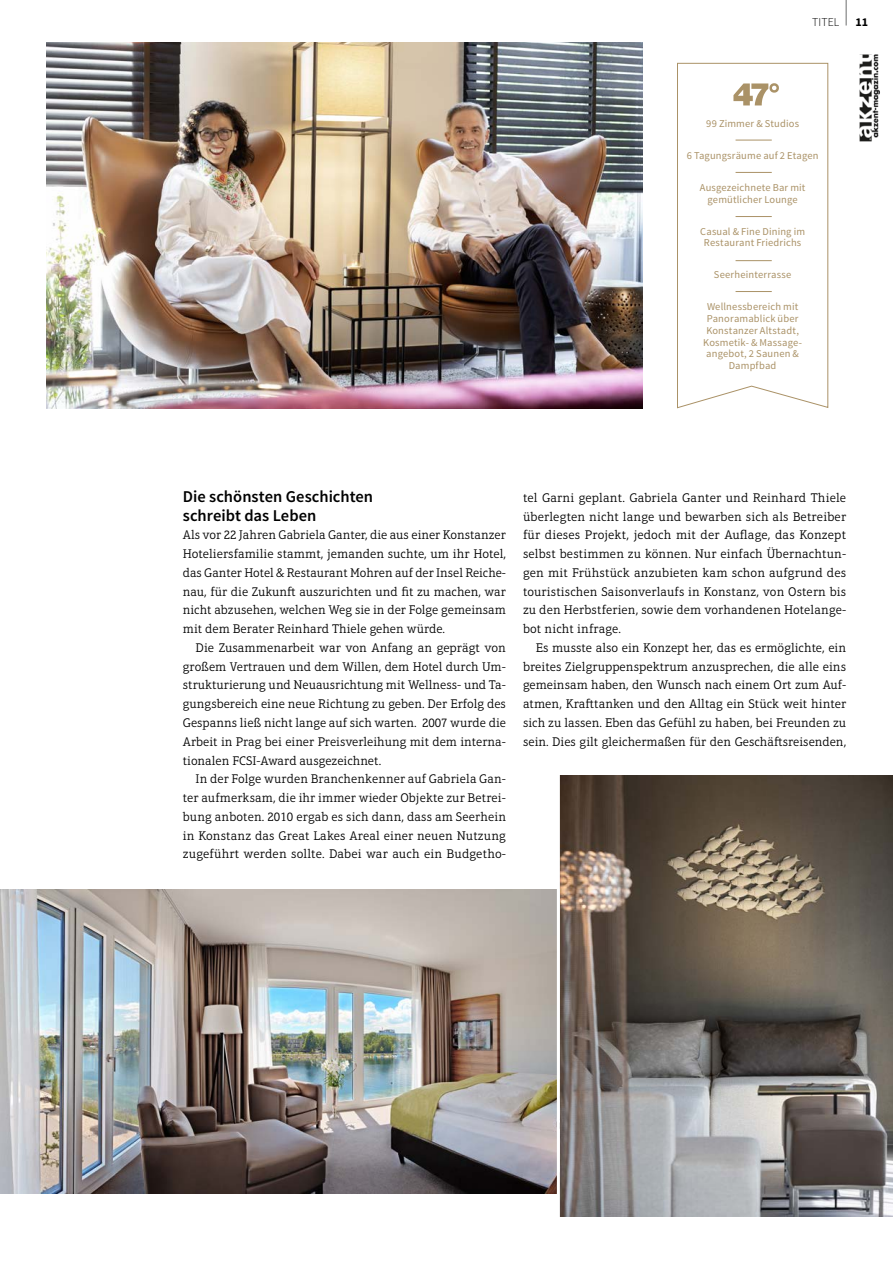
<style>
.page{position:relative;width:893px;height:1263px;background:#fff}
.page>*{position:absolute;margin:0;border:0;box-sizing:border-box;transform-origin:0 0}
.t1{font:600 16.5px/18.8px "Source Sans Pro";color:#000}
.t2{font:300 12.75px/18.8px "Aptifer Slab LT Pro";color:#000;text-align:justify}
.t3{font:300 12px "Source Sans Pro";letter-spacing:.01em;color:#000}
.t4{font:700 12px "Source Sans Pro";color:#000}
.t5{font:10.5px/11.7px "Source Sans Pro";letter-spacing:.015em;color:#aa9267;text-align:center}
</style>
<div class="page">
<hr style="left:845px;top:0;width:2px;height:26px;background:#9d9e9e">
<img style="left:47px;top:43px;width:595px;height:365px">
<img style="left:560px;top:775px;width:333px;height:441px">
<img style="left:0;top:890px;width:557px;height:303px">
<svg style="left:677px;top:63px;width:152px;height:346px"></svg>
<svg style="left:733px;top:83px;width:46px;height:22px"></svg>
<hr style="left:735px;top:140px;width:37px;height:1px;background:#aa9267">
<hr style="left:735px;top:172px;width:37px;height:1px;background:#aa9267">
<hr style="left:735px;top:216px;width:37px;height:1px;background:#aa9267">
<hr style="left:735px;top:260px;width:37px;height:1px;background:#aa9267">
<hr style="left:735px;top:291px;width:37px;height:1px;background:#aa9267">
<img style="left:859px;top:54px;width:21px;height:88px">
<p class="t3" style="left:812px;top:14px;width:29px">TITEL</p>
<p class="t4" style="left:855px;top:14px;width:14px">11</p>
<p class="t5" style="left:706px;top:118px;width:94px">99 Zimmer &amp; Studios</p>
<p class="t5" style="left:687px;top:150px;width:133px">6 Tagungsräume auf 2 Etagen</p>
<p class="t5" style="left:700px;top:182px;width:107px">Ausgezeichnete Bar mit gemütlicher Lounge</p>
<p class="t5" style="left:700px;top:225px;width:106px">Casual &amp; Fine Dining im<br>Restaurant Friedrichs</p>
<p class="t5" style="left:714px;top:269px;width:79px">Seerheinterrasse</p>
<p class="t5" style="left:703px;top:301px;width:100px">Wellnessbereich mit<br>Panoramablick über<br>Konstanzer Altstadt,<br>Kosmetik- &amp; Massage&shy;angebot, 2 Saunen &amp;<br>Dampfbad</p>
<p class="t1" style="left:183px;top:487px;width:192px">Die schönsten Geschichten schreibt das Leben</p>
<p class="t2" style="left:183px;top:526px;width:325px">Als vor 22 Jahren Gabriela Ganter, die aus einer Konstanzer Hoteliersfamilie stammt, jemanden suchte, um ihr Hotel, das Ganter Hotel &amp; Restaurant Mohren auf der Insel Reiche&shy;nau, für die Zukunft auszurichten und fit zu machen, war nicht abzusehen, welchen Weg sie in der Folge gemeinsam mit dem Berater Reinhard Thiele gehen würde.</p>
<p class="t2" style="left:183px;top:638px;width:325px;text-indent:13px">Die Zusammenarbeit war von Anfang an geprägt von großem Vertrauen und dem Willen, dem Hotel durch Um&shy;strukturierung und Neuausrichtung mit Wellness- und Ta&shy;gungsbereich eine neue Richtung zu geben. Der Erfolg des Gespanns ließ nicht lange auf sich warten. 2007 wurde die Arbeit in Prag bei einer Preisverleihung mit dem interna&shy;tionalen FCSI-Award ausgezeichnet.</p>
<p class="t2" style="left:183px;top:770px;width:325px;text-indent:13px">In der Folge wurden Branchenkenner auf Gabriela Gan&shy;ter aufmerksam, die ihr immer wieder Objekte zur Betrei&shy;bung anboten. 2010 ergab es sich dann, dass am Seerhein in Konstanz das Great Lakes Areal einer neuen Nutzung zugeführt werden sollte. Dabei war auch ein Budgetho-</p>
<p class="t2" style="left:523px;top:488px;width:325px">tel Garni geplant. Gabriela Ganter und Reinhard Thiele überlegten nicht lange und bewarben sich als Betreiber für dieses Projekt, jedoch mit der Auflage, das Konzept selbst bestimmen zu können. Nur einfach Übernachtun&shy;gen mit Frühstück anzubieten kam schon aufgrund des touristischen Saisonverlaufs in Konstanz, von Ostern bis zu den Herbstferien, sowie dem vorhandenen Hotelange&shy;bot nicht infrage.</p>
<p class="t2" style="left:523px;top:638px;width:325px;text-indent:13px">Es musste also ein Konzept her, das es ermöglichte, ein breites Zielgruppenspektrum anzusprechen, die alle eins gemeinsam haben, den Wunsch nach einem Ort zum Auf&shy;atmen, Krafttanken und den Alltag ein Stück weit hinter sich zu lassen. Eben das Gefühl zu haben, bei Freunden zu sein. Dies gilt gleichermaßen für den Geschäftsreisenden,</p>
</div>
